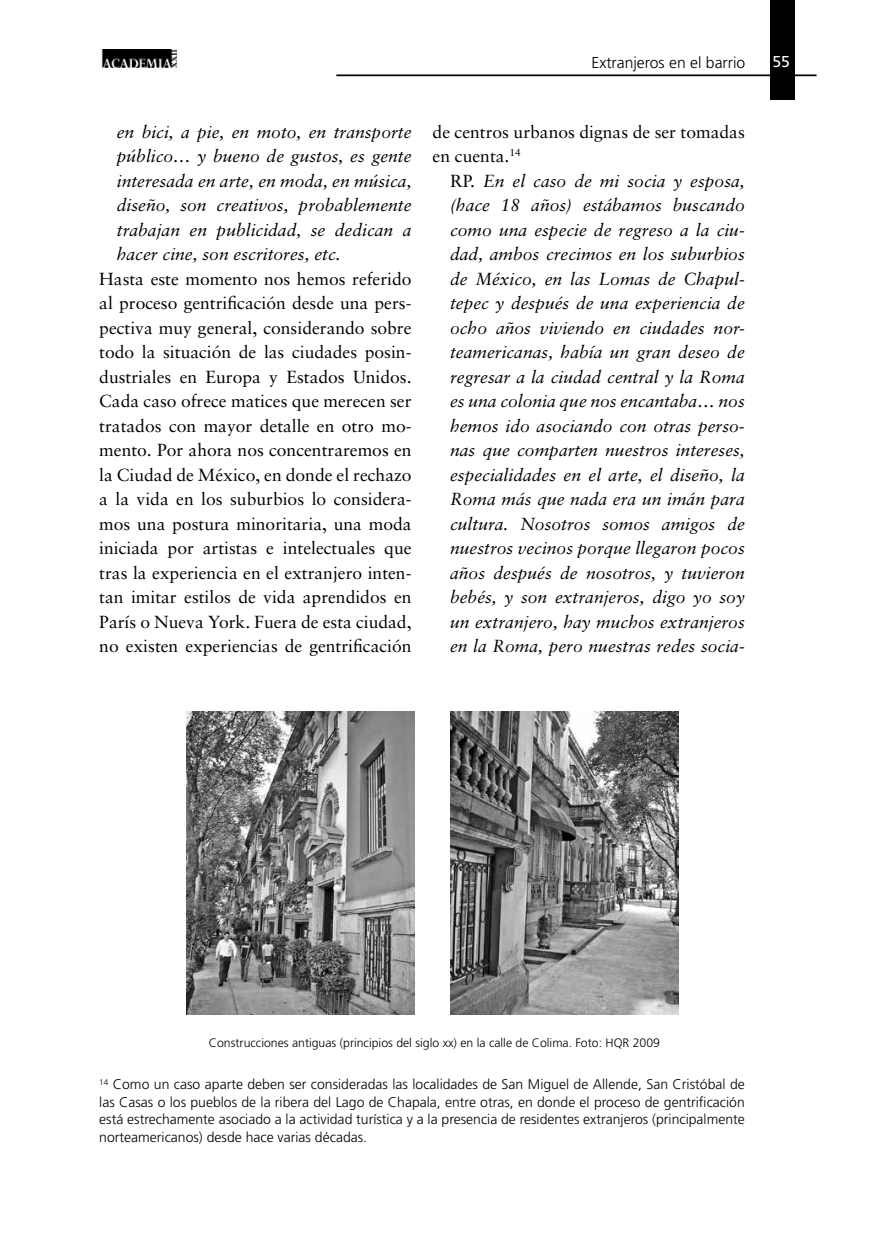
<style>
.page{position:relative;width:869px;height:1241px;background:#fff}
.page>*{position:absolute;margin:0;border:0;box-sizing:border-box;transform-origin:0 0}
.t1{font:italic 17.5px/24.5px "Sabon";color:#000;text-align:justify}
.t2{font:17.5px/24.5px "Sabon";color:#000;text-align:justify}
.t3{font:300 15.75px "Frutiger";color:#000}
.t4{font:15.75px "Frutiger";color:#fff}
.t5{font:300 14px/17.5px "Frutiger";color:#000;text-align:justify}
.t6{font:300 12.25px "Frutiger";color:#000}
.s1{font-style:normal}
</style>
<div class="page">
<hr style="left:336px;top:74px;width:480px;height:2px;background:#000">
<div style="left:769px;top:0;width:25px;height:99px;background:#000"></div>
<img style="left:101px;top:50px;width:76px;height:17px">
<img style="left:187px;top:711px;width:227px;height:303px">
<img style="left:450px;top:711px;width:228px;height:303px">
<p class="t1" style="left:117px;top:119px;width:296px">en bici, a pie, en moto, en transporte público… y bueno de gustos, es gente interesada en arte, en moda, en música, diseño, son creativos, probablemente trabajan en publicidad, se dedican a hacer cine, son escritores, etc.</p>
<p class="t2" style="left:99px;top:266px;width:313px">Hasta este momento nos hemos referido al proceso gentrificación desde una pers&shy;pectiva muy general, considerando sobre todo la situación de las ciudades posin&shy;dustriales en Europa y Estados Unidos.<br>Cada caso ofrece matices que merecen ser tratados con mayor detalle en otro mo&shy;mento. Por ahora nos concentraremos en la Ciudad de México, en donde el rechazo a la vida en los suburbios lo considera&shy;mos una postura minoritaria, una moda iniciada por artistas e intelectuales que tras la experiencia en el extranjero inten&shy;tan imitar estilos de vida aprendidos en París o Nueva York. Fuera de esta ciudad, no existen experiencias de gentrificación</p>
<p class="t3" style="left:591px;top:54px;width:155px">Extranjeros en el barrio</p>
<p class="t4" style="left:772px;top:52px;width:19px">55</p>
<p class="t2" style="left:432px;top:119px;width:313px">de centros urbanos dignas de ser tomadas en cuenta.<sup>14</sup></p>
<p class="t1" style="left:450px;top:168px;width:296px"><span class="s1">RP.</span> En el caso de mi socia y esposa, (hace 18 años) estábamos buscando como una especie de regreso a la ciu&shy;dad, ambos crecimos en los suburbios de México, en las Lomas de Chapul&shy;tepec y después de una experiencia de ocho años viviendo en ciudades nor&shy;teamericanas, había un gran deseo de regresar a la ciudad central y la Roma es una colonia que nos encantaba… nos hemos ido asociando con otras perso&shy;nas que comparten nuestros intereses, especialidades en el arte, el diseño, la Roma más que nada era un imán para cultura. Nosotros somos amigos de nuestros vecinos porque llegaron pocos años después de nosotros, y tuvieron bebés, y son extranjeros, digo yo soy un extranjero, hay muchos extranjeros en la Roma, pero nuestras redes socia-</p>
<p class="t6" style="left:209px;top:1035px;width:452px">Construcciones antiguas (principios del siglo xx) en la calle de Colima. Foto: HQR 2009</p>
<p class="t5" style="left:99px;top:1075px;width:646px"><sup>14</sup> Como un caso aparte deben ser consideradas las localidades de San Miguel de Allende, San Cristóbal de las Casas o los pueblos de la ribera del Lago de Chapala, entre otras, en donde el proceso de gentrificación está estrechamente asociado a la actividad turística y a la presencia de residentes extranjeros (principalmente norteamericanos) desde hace varias décadas.</p>
</div>
